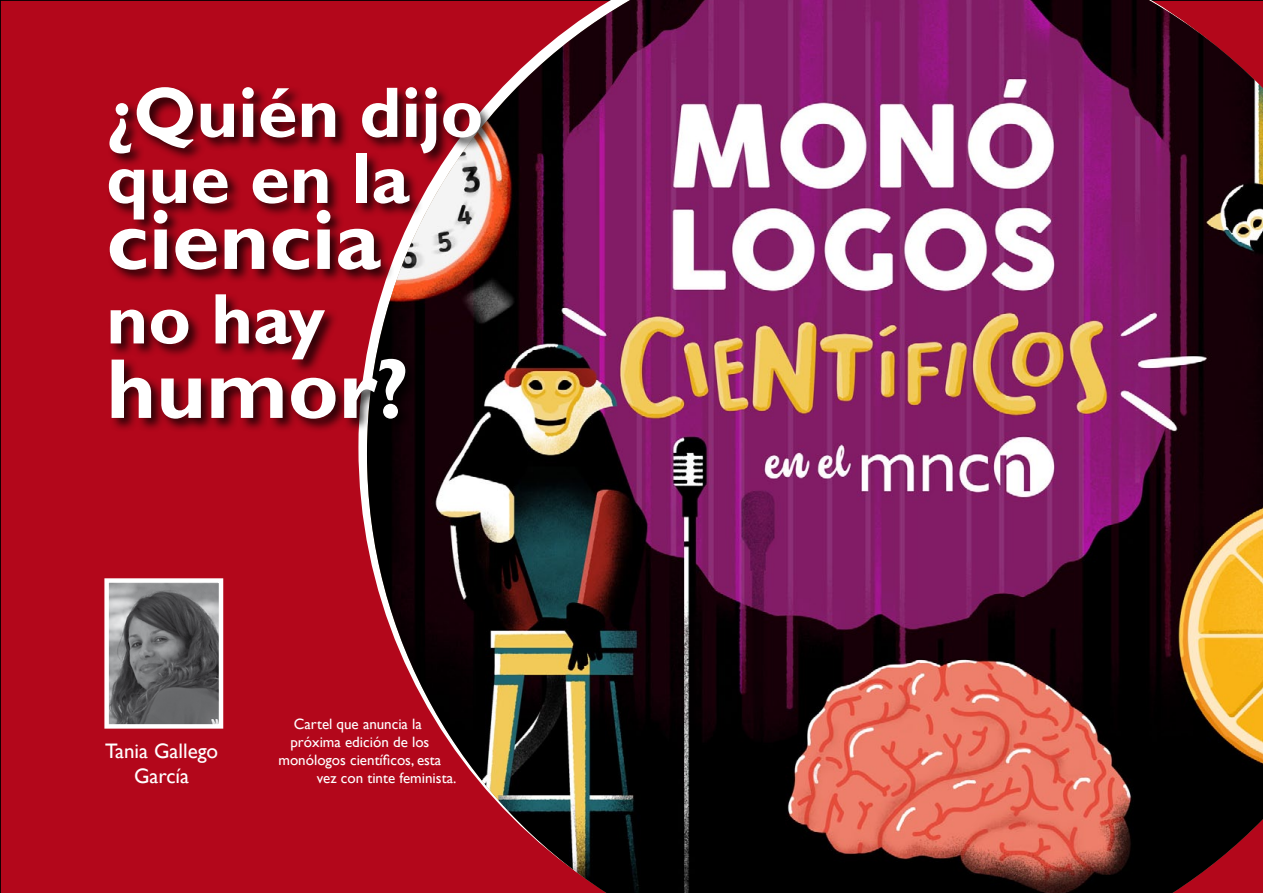
<style>
.page{position:relative;width:1263px;height:893px;background:#fff}
.page>*{position:absolute;margin:0;border:0;box-sizing:border-box;transform-origin:0 0}
.t1{font:700 85.5px "Gill Sans";color:#fff}
.t2{font:700 72px/66px "Gill Sans";color:#fff}
.t3{font:21px/25.2px "Gill Sans";color:#fff;text-align:center}
.t4{font:15px "Gill Sans";color:#fff}
</style>
<div class="page">
<div style="left:0;top:0;width:358px;height:893px;background:#b3071b"></div>
<img style="left:367px;top:0;width:896px;height:893px">
<img style="left:109px;top:583px;width:109px;height:141px">
<div style="left:104px;top:578px;width:119px;height:151px;border:4px solid #fff"></div>
<div style="left:106px;top:85px;width:389px;height:348px;background:#000;opacity:.75"></div>
<h2 class="t2" style="left:106px;top:82px;width:378px">¿Quién dijo que en la</h2>
<h1 class="t1" style="left:106px;top:189px;width:276px">ciencia</h1>
<h2 class="t2" style="left:106px;top:288px;width:220px">no hay</h2>
<h1 class="t1" style="left:106px;top:338px;width:304px">humor?</h1>
<h3 class="t3" style="left:105px;top:738px;width:115px">Tania Gallego<br>García</h3>
<p class="t4" style="left:294px;top:715px;width:130px">Cartel que anuncia la</p>
<p class="t4" style="left:290px;top:733px;width:140px">próxima edición de los</p>
<p class="t4" style="left:278px;top:751px;width:164px">monólogos científicos, esta</p>
<p class="t4" style="left:317px;top:769px;width:141px">vez con tinte feminista.</p>
</div>
